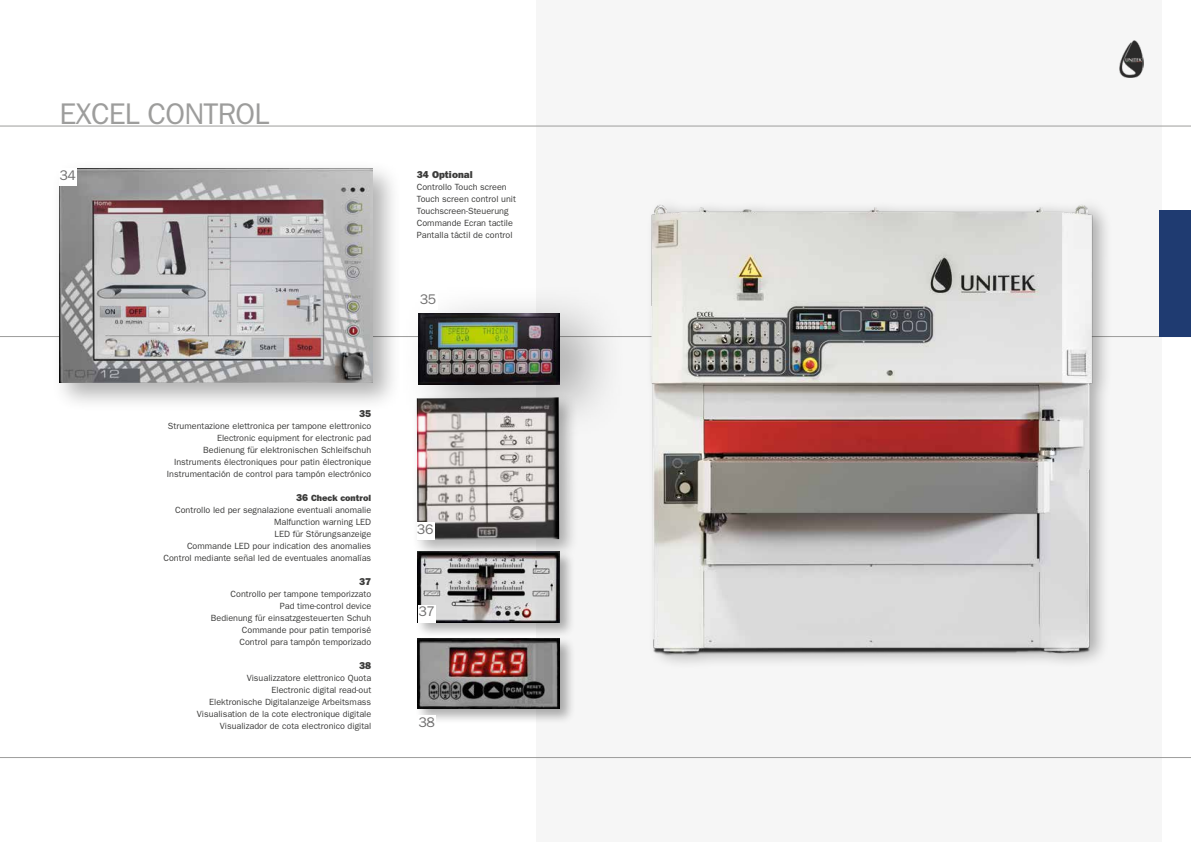
<style>
.page{position:relative;width:1191px;height:842px;background:#fff}
.page>*{position:absolute;margin:0;border:0;box-sizing:border-box;transform-origin:0 0}
.t1{font:30px "Franklin Gothic";letter-spacing:-.025em;color:#9d9d9c}
.t2{font:14px "Franklin Gothic";letter-spacing:-.025em;color:#706f6f}
.t3{font:800 10px "Franklin Gothic";letter-spacing:.005em;color:#3c3c3b}
.t4{font:9px/12px "Franklin Gothic";color:#3c3c3b;text-align:right}
.s1{font-weight:800;font-size:10px}
.s2{font-weight:800}
</style>
<div class="page">
<div style="left:536px;top:0;width:625px;height:842px;background:#f6f6f6"></div>
<hr style="left:0;top:336px;width:1191px;height:1px;background:#9d9d9c">
<hr style="left:0;top:757px;width:1191px;height:1px;background:#9d9d9c">
<div style="left:1159px;top:210px;width:32px;height:127px;background:#1f3b71"></div>
<div style="left:645px;top:197px;width:468px;height:473px;background:#000;opacity:.3"></div>
<img style="left:645px;top:198px;width:454px;height:460px">
<hr style="left:0;top:126px;width:1191px;height:1px;background:#9d9d9c">
<div style="left:51px;top:160px;width:351px;height:252px;background:#000;opacity:.31"></div>
<img style="left:60px;top:168px;width:312px;height:215px">
<div style="left:60px;top:168px;width:17px;height:18px;background:#fff"></div>
<div style="left:398px;top:282px;width:230px;height:160px;background:#000;opacity:.3"></div>
<img style="left:419px;top:313px;width:140px;height:71px">
<div style="left:411px;top:392px;width:167px;height:167px;background:#000;opacity:.31"></div>
<img style="left:417px;top:397px;width:142px;height:143px">
<div style="left:417px;top:523px;width:18px;height:17px;background:#fff"></div>
<div style="left:415px;top:636px;width:161px;height:89px;background:#000;opacity:.32"></div>
<img style="left:417px;top:638px;width:142px;height:70px">
<div style="left:415px;top:549px;width:161px;height:89px;background:#000;opacity:.32"></div>
<img style="left:418px;top:551px;width:141px;height:71px">
<div style="left:418px;top:605px;width:18px;height:17px;background:#fff"></div>
<div style="left:418px;top:716px;width:18px;height:17px;background:#fff"></div>
<div style="left:420px;top:292px;width:17px;height:18px;background:#fff"></div>
<img style="left:1119px;top:40px;width:24px;height:38px">
<h1 class="t1" style="left:60px;top:97px;width:211px">EXCEL CONTROL</h1>
<h2 class="t2" style="left:60px;top:167px;width:18px">34</h2>
<p class="t3" style="left:359px;top:408px;width:14px">35</p>
<p class="t4" style="left:167px;top:420px;width:206px">Strumentazione elettronica per tampone elettronico Electronic equipment for electronic pad<br>Bedienung für elektronischen Schleifschuh Instruments électroniques pour patin électronique Instrumentación de control para tampón electrónico</p>
<p class="t4" style="left:163px;top:492px;width:209px"><span class="s1">36</span> <span class="s2">Check control<br></span>Controllo led per segnalazione eventuali anomalie Malfunction warning LED<br>LED für Störungsanzeige<br>Commande LED pour indication des anomalies Control mediante señal led de eventuales anomalías</p>
<p class="t3" style="left:359px;top:576px;width:14px">37</p>
<p class="t4" style="left:211px;top:588px;width:162px">Controllo per tampone temporizzato<br>Pad time-control device<br>Bedienung für einsatzgesteuerten Schuh Commande pour patin temporisé<br>Control para tampón temporizado</p>
<p class="t3" style="left:359px;top:660px;width:14px">38</p>
<p class="t4" style="left:197px;top:672px;width:176px">Visualizzatore elettronico Quota<br>Electronic digital read-out<br>Elektronische Digitalanzeige Arbeitsmass Visualisation de la cote electronique digitale Visualizador de cota electronico digital</p>
<p class="t3" style="left:417px;top:168px;width:57px">34 Optional</p>
<p class="t4" style="left:417px;top:180px;width:101px;text-align:left">Controllo Touch screen<br>Touch screen control unit<br>Touchscreen-Steuerung<br>Commande Ecran tactile<br>Pantalla táctil de control</p>
<h2 class="t2" style="left:420px;top:291px;width:18px">35</h2>
<h2 class="t2" style="left:417px;top:521px;width:18px">36</h2>
<h2 class="t2" style="left:418px;top:603px;width:18px">37</h2>
<h2 class="t2" style="left:418px;top:714px;width:18px">38</h2>
</div>
